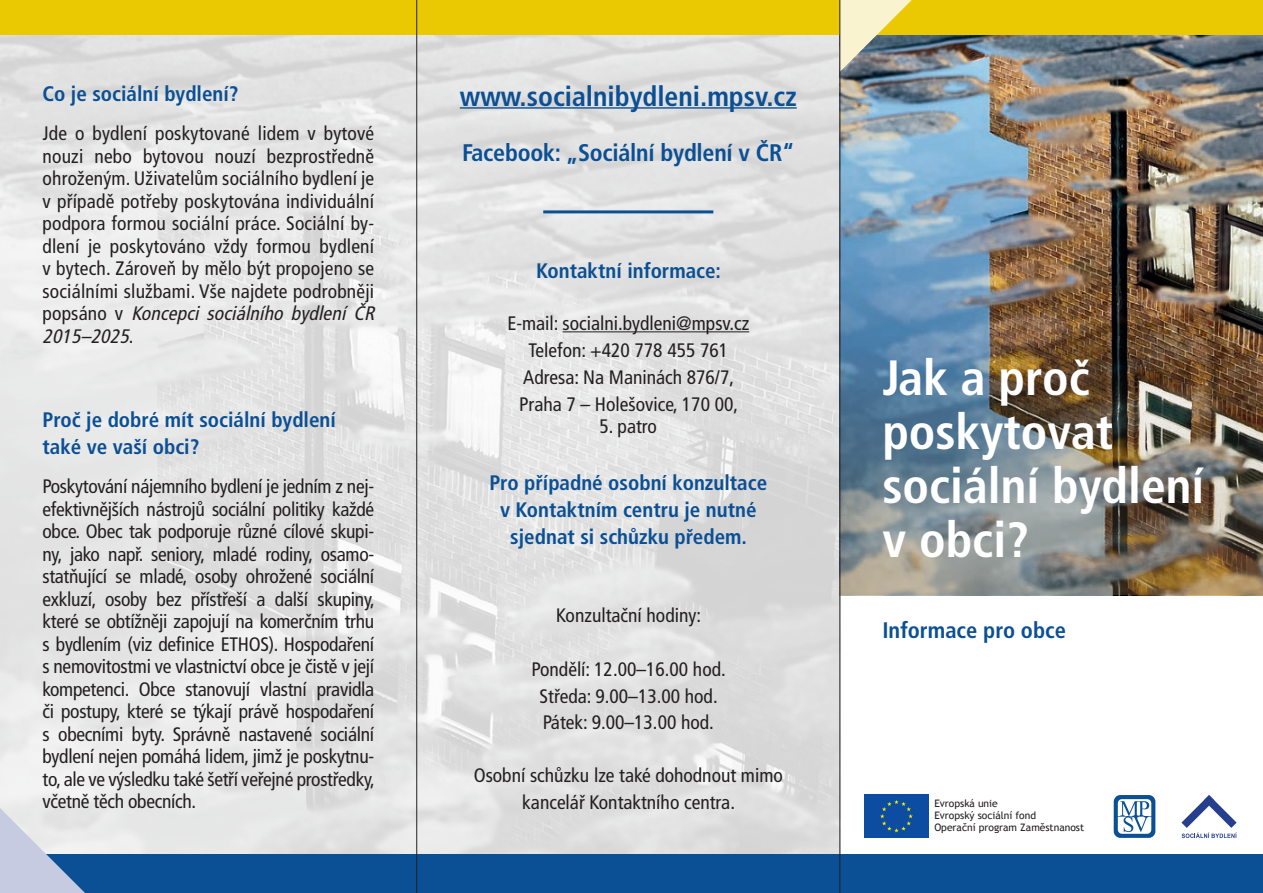
<style>
.page{position:relative;width:1263px;height:893px;background:#fff}
.page>*{position:absolute;margin:0;border:0;box-sizing:border-box;transform-origin:0 0}
.Základní_text{font:700 condensed 49.5px/54px "Frutiger LT Com";color:#fff}
.Základní_text-2{font:700 condensed 27.75px "Frutiger LT Com";color:#0b4f94}
.Základní_text-3{font:700 condensed 24px "Frutiger LT Com";letter-spacing:-.01em;color:#0b4f94}
.Základní_text-4{font:700 condensed 22.5px "Frutiger LT Com";color:#0b4f94}
.Základní_text-5{font:700 condensed 21px/27px "Frutiger LT Com";color:#0b4f94;text-align:center}
.Titulek{font:700 condensed 21px/27px "Frutiger LT Com";color:#0b4f94}
.Základní_text-6{font:condensed 19.5px/22.5px "Frutiger LT Com";letter-spacing:.01em;color:#231f20}
.t1{font:10.35px/11.9px "Trebuchet MS";color:#231f20}
.s1{font-style:italic}
</style>
<div class="page">
<img style="left:841px;top:34px;width:422px;height:310px">
<img style="left:0;top:34px;width:840px;height:821px">
<img style="left:841px;top:344px;width:422px;height:251px">
<div style="left:0;top:0;width:1263px;height:34px;background:#eac802"></div>
<hr style="left:543px;top:210px;width:170px;height:3px;background:#0b4f94">
<div style="left:863px;top:793px;width:67px;height:46px;background:#0d4da1"></div>
<svg style="left:880px;top:800px;width:33px;height:32px"></svg>
<svg style="left:1181px;top:795px;width:56px;height:43px"></svg>
<svg style="left:841px;top:0;width:71px;height:72px"></svg>
<div style="left:0;top:855px;width:1263px;height:38px;background:#0b4f94"></div>
<svg style="left:1114px;top:795px;width:41px;height:43px"></svg>
<svg style="left:0;top:808px;width:85px;height:85px"></svg>
<hr style="left:460px;top:107px;width:337px;height:2px;background:#0b4f94">
<hr style="left:562px;top:331px;width:187px;height:1px;background:#231f20">
<hr style="left:416px;top:0;width:1px;height:893px;background:#231f20">
<hr style="left:840px;top:0;width:1px;height:893px;background:#231f20">
<p class="Titulek" style="left:43px;top:80px;width:198px">Co je sociální bydlení?</p>
<p class="Základní_text-6" style="left:43px;top:122px;width:338px">Jde o bydlení poskytované lidem v bytové nouzi nebo bytovou nouzí bezprostředně ohroženým. Uživatelům sociálního bydlení je v případě potřeby poskytována individuální podpora formou sociální práce. Sociální by&shy;dlení je poskytováno vždy formou bydlení v bytech. Zároveň by mělo být propojeno se sociálními službami. Vše najdete podrobněji p o p s á n o v <span class="s1">Koncepci sociálního bydlení ČR 2015–2025</span>.</p>
<p class="Titulek" style="left:43px;top:406px;width:295px">Proč je dobré mít sociální bydlení také ve vaší obci?</p>
<p class="Základní_text-6" style="left:43px;top:475px;width:334px;text-align:justify">Poskytování nájemního bydlení je jedním z nej&shy;efektivnějších nástrojů sociální politiky každé obce. Obec tak podporuje různé cílové skupi&shy;ny, jako např. seniory, mladé rodiny, osamo&shy;statňující se mladé, osoby ohrožené sociální exkluzí, osoby bez přístřeší a další skupiny, které se obtížněji zapojují na komerčním trhu s bydlením (viz definice ETHOS). Hospodaření s nemovitostmi ve vlastnictví obce je čistě v její kompetenci. Obce stanovují vlastní pravidla či postupy, které se týkají právě hospodaření s obecními byty. Správně nastavené sociální bydlení nejen pomáhá lidem, jimž je poskytnu&shy;to, ale ve výsledku také šetří veřejné prostředky, včetně těch obecních.</p>
<p class="Základní_text-2" style="left:460px;top:80px;width:338px">www.socialnibydleni.mpsv.cz</p>
<p class="Základní_text-3" style="left:462px;top:138px;width:334px">Facebook: „Sociální bydlení v ČR“</p>
<p class="Základní_text-5" style="left:536px;top:257px;width:186px">Kontaktní informace:</p>
<p class="Základní_text-6" style="left:507px;top:313px;width:243px">E-mail: socialni.bydleni@mpsv.cz</p>
<p class="Základní_text-6" style="left:528px;top:339px;width:201px">Telefon: +420 778 455 761</p>
<p class="Základní_text-6" style="left:523px;top:366px;width:212px">Adresa: Na Maninách 876/7,</p>
<p class="Základní_text-6" style="left:519px;top:393px;width:220px">Praha 7 – Holešovice, 170 00,</p>
<p class="Základní_text-6" style="left:600px;top:415px;width:59px">5. patro</p>
<p class="Základní_text-5" style="left:489px;top:470px;width:279px">Pro případné osobní konzultace v Kontaktním centru je nutné sjednat si schůzku předem.</p>
<p class="Základní_text-6" style="left:556px;top:605px;width:146px">Konzultační hodiny:</p>
<p class="Základní_text-6" style="left:531px;top:658px;width:196px">Pondělí: 12.00–16.00 hod.</p>
<p class="Základní_text-6" style="left:540px;top:685px;width:180px">Středa: 9.00–13.00 hod.</p>
<p class="Základní_text-6" style="left:543px;top:712px;width:173px">Pátek: 9.00–13.00 hod.</p>
<p class="Základní_text-6" style="left:474px;top:764px;width:311px">Osobní schůzku lze také dohodnout mimo</p>
<p class="Základní_text-6" style="left:522px;top:791px;width:214px">kancelář Kontaktního centra.</p>
<p class="Základní_text" style="left:882px;top:351px;width:323px">Jak a proč poskytovat sociální bydlení v obci?</p>
<p class="Základní_text-4" style="left:882px;top:617px;width:185px">Informace pro obce</p>
<p class="t1" style="left:934px;top:798px;width:151px">Evropská unie<br>Evropský sociální fond<br>Operační program Zaměstnanost</p>
</div>
